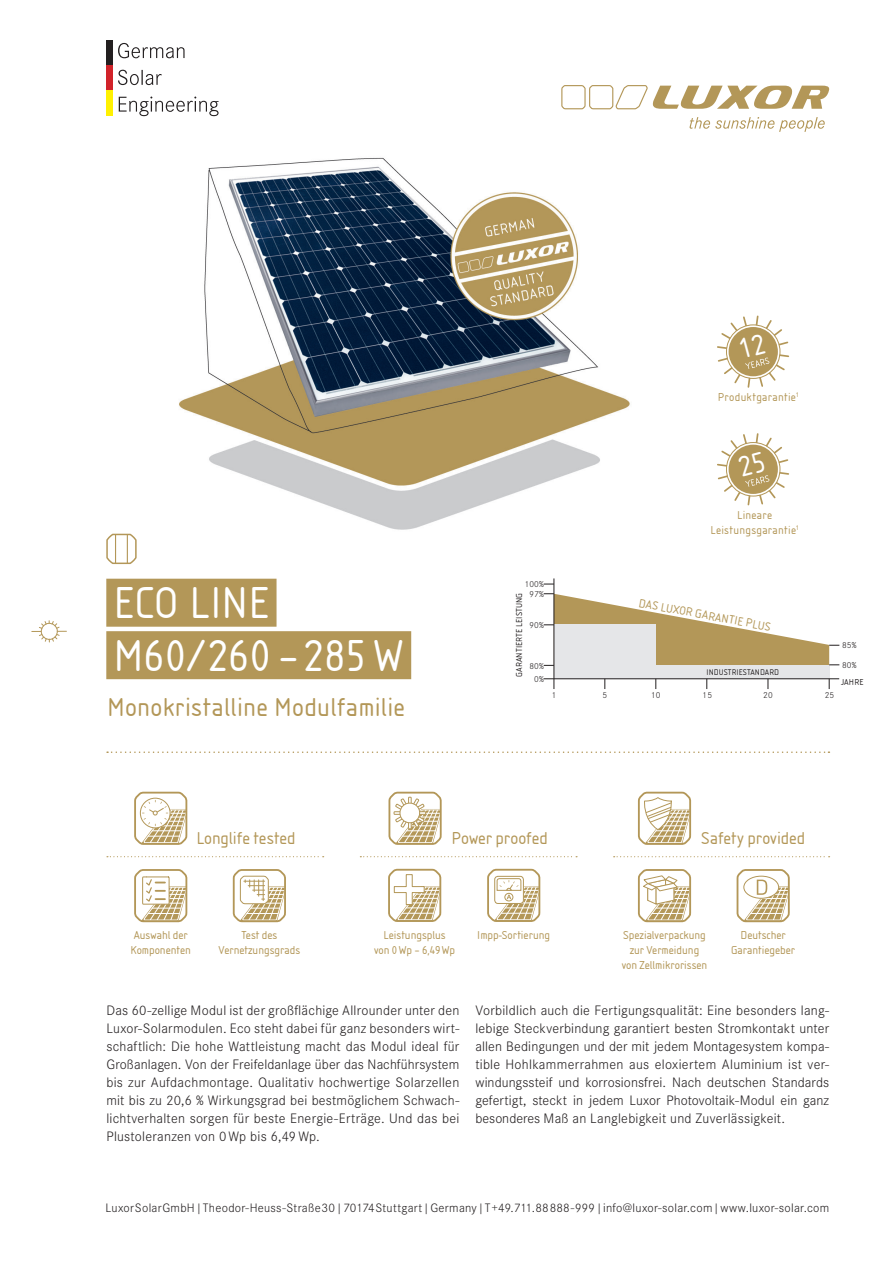
<style>
.page{position:relative;width:893px;height:1263px;background:#fff}
.page>*{position:absolute;margin:0;border:0;box-sizing:border-box;transform-origin:0 0}
.t1{font:46.5px "Isonorm D";letter-spacing:.01em;color:#fff}
.t2{font:27px "Isonorm D";letter-spacing:.01em;color:#b39758}
.t3{font:18px "Isonorm D";color:#b39758}
.t4{font:300 14.25px/18px "Corporate S";letter-spacing:.015em;color:#231f20;text-align:justify}
.t5{font:300 12.75px "Corporate S";letter-spacing:.02em;color:#231f20}
.t6{font:12.45px "Isonorm D";color:#b39758}
.t7{font:12px "Isonorm D";color:#b39758}
.t8{font:12px/15px "Isonorm D";letter-spacing:.025em;color:#b39758;text-align:center}
.t9{font:300 9px "Corporate S";letter-spacing:.01em;color:#231f20}
.t10{font:9px "Isonorm D";letter-spacing:.01em;color:#231f20}
.t11{font:8.55px "Isonorm D";letter-spacing:.01em;color:#231f20}
</style>
<div class="page">
<svg style="left:690px;top:117px;width:135px;height:15px"></svg>
<svg style="left:561px;top:85px;width:269px;height:24px"></svg>
<svg style="left:31px;top:620px;width:36px;height:23px"></svg>
<div style="left:106px;top:579px;width:171px;height:48px;background:#b39758"></div>
<div style="left:106px;top:631px;width:305px;height:48px;background:#b39758"></div>
<svg style="left:107px;top:751px;width:722px;height:2px"></svg>
<div style="left:106px;top:534px;width:31px;height:30px;border:2px solid #b39758;border-radius:6px"></div>
<svg style="left:115px;top:534px;width:1px;height:29px"></svg>
<svg style="left:127px;top:534px;width:1px;height:29px"></svg>
<svg style="left:107px;top:856px;width:217px;height:1px"></svg>
<svg style="left:134px;top:791px;width:54px;height:54px"></svg>
<svg style="left:232px;top:869px;width:54px;height:54px"></svg>
<svg style="left:134px;top:869px;width:54px;height:54px"></svg>
<svg style="left:614px;top:856px;width:216px;height:1px"></svg>
<svg style="left:638px;top:791px;width:54px;height:54px"></svg>
<svg style="left:638px;top:869px;width:54px;height:54px"></svg>
<svg style="left:736px;top:869px;width:54px;height:54px"></svg>
<svg style="left:360px;top:856px;width:217px;height:1px"></svg>
<svg style="left:388px;top:791px;width:54px;height:54px"></svg>
<svg style="left:388px;top:868px;width:54px;height:54px"></svg>
<svg style="left:487px;top:868px;width:54px;height:54px"></svg>
<div style="left:554px;top:624px;width:102px;height:55px;background:#e5e6e8"></div>
<div style="left:653px;top:665px;width:176px;height:14px;background:#e5e6e8"></div>
<hr style="left:554px;top:578px;width:1px;height:111px;background:#231f20">
<hr style="left:543px;top:678px;width:296px;height:1px;background:#231f20">
<svg style="left:544px;top:593px;width:295px;height:74px"></svg>
<img style="left:179px;top:157px;width:451px;height:373px">
<div style="left:106px;top:40px;width:7px;height:25px;background:#231f20"></div>
<div style="left:106px;top:65px;width:7px;height:26px;background:#d1232a"></div>
<div style="left:106px;top:91px;width:7px;height:25px;background:#fff101"></div>
<svg style="left:119px;top:97px;width:100px;height:19px"></svg>
<svg style="left:118px;top:70px;width:44px;height:15px"></svg>
<svg style="left:118px;top:43px;width:67px;height:15px"></svg>
<svg style="left:717px;top:315px;width:73px;height:73px"></svg>
<svg style="left:717px;top:433px;width:72px;height:73px"></svg>
<p class="t8" style="left:718px;top:390px;width:83px">Produktgarantie<sup>1</sup></p>
<p class="t1" style="left:113px;top:577px;width:157px">ECO LINE</p>
<p class="t1" style="left:113px;top:630px;width:292px">M60/260 –285 W</p>
<p class="t2" style="left:107px;top:692px;width:299px">Monokristalline Modulfamilie</p>
<p class="t8" style="left:710px;top:507px;width:90px">Lineare<br>Leistungsgarantie<sup>1</sup></p>
<p class="t9" style="left:525px;top:578px;width:21px">100%</p>
<p class="t9" style="left:529px;top:587px;width:16px">97%</p>
<p class="t10" style="left:514px;top:677px;width:85px;rotate:-90deg">GARANTIERTE LEISTUNG</p>
<p class="t9" style="left:529px;top:618px;width:16px">90%</p>
<p class="t9" style="left:529px;top:659px;width:16px">80%</p>
<p class="t9" style="left:534px;top:673px;width:11px">0%</p>
<p class="t6" style="left:640px;top:595px;width:135px;rotate:11deg">DAS LUXOR GARANTIE PLUS</p>
<p class="t11" style="left:706px;top:667px;width:74px">INDUSTRIESTANDARD</p>
<p class="t9" style="left:842px;top:639px;width:16px">85%</p>
<p class="t9" style="left:842px;top:659px;width:16px">80%</p>
<p class="t10" style="left:841px;top:677px;width:24px">JAHRE</p>
<p class="t9" style="left:552px;top:688px;width:6px">1</p>
<p class="t9" style="left:603px;top:688px;width:6px">5</p>
<p class="t9" style="left:651px;top:688px;width:11px">10</p>
<p class="t9" style="left:703px;top:688px;width:11px">15</p>
<p class="t9" style="left:763px;top:688px;width:11px">20</p>
<p class="t9" style="left:825px;top:688px;width:11px">25</p>
<p class="t3" style="left:196px;top:828px;width:101px">Longlife tested</p>
<p class="t3" style="left:451px;top:828px;width:98px">Power proofed</p>
<p class="t3" style="left:701px;top:828px;width:105px">Safety provided</p>
<p class="t7" style="left:134px;top:928px;width:55px">Auswahl der</p>
<p class="t7" style="left:131px;top:943px;width:62px">Komponenten</p>
<p class="t7" style="left:241px;top:928px;width:37px">Test des</p>
<p class="t7" style="left:219px;top:943px;width:83px">Vernetzungsgrads</p>
<p class="t7" style="left:384px;top:928px;width:64px">Leistungsplus</p>
<p class="t7" style="left:477px;top:928px;width:74px">Impp-Sortierung</p>
<p class="t7" style="left:374px;top:943px;width:83px">von 0Wp – 6,49Wp</p>
<p class="t7" style="left:623px;top:928px;width:84px">Spezialverpackung</p>
<p class="t7" style="left:630px;top:943px;width:71px">zur Vermeidung</p>
<p class="t7" style="left:622px;top:958px;width:87px">von Zellmikrorissen</p>
<p class="t7" style="left:741px;top:928px;width:47px">Deutscher</p>
<p class="t7" style="left:731px;top:943px;width:65px">Garantiegeber</p>
<p class="t4" style="left:106px;top:1000px;width:354px">Das 60-zellige Modul ist der großflächige Allrounder unter den Luxor-Solarmodulen. Eco steht dabei für ganz besonders wirt&shy;schaftlich: Die hohe Wattleistung macht das Modul ideal für Großanlagen. Von der Freifeldanlage über das Nachführsystem bis zur Aufdachmontage. Qualitativ hochwertige Solarzellen mit bis zu 20,6 % Wirkungsgrad bei bestmöglichem Schwach&shy;lichtverhalten sorgen für beste Energie-Erträge. Und das bei Plustoleranzen von 0Wp bis 6,49Wp.</p>
<p class="t4" style="left:475px;top:1000px;width:355px">Vorbildlich auch die Fertigungsqualität: Eine besonders lang&shy;lebige Steckverbindung garantiert besten Stromkontakt unter allen Bedingungen und der mit jedem Montagesystem kompa&shy;tible Hohlkammerrahmen aus eloxiertem Aluminium ist ver&shy;windungssteif und korrosionsfrei. Nach deutschen Standards gefertigt, steckt in jedem Luxor Photovoltaik-Modul ein ganz besonderes Maß an Langlebigkeit und Zuverlässigkeit.</p>
<p class="t5" style="left:105px;top:1199px;width:725px">Luxor Solar GmbH | Theodor-Heuss-Straße 30 | 70174 Stuttgart | Germany | T +49.711.88 888 - 999 | info@luxor-solar.com | www.luxor-solar.com</p>
</div>
